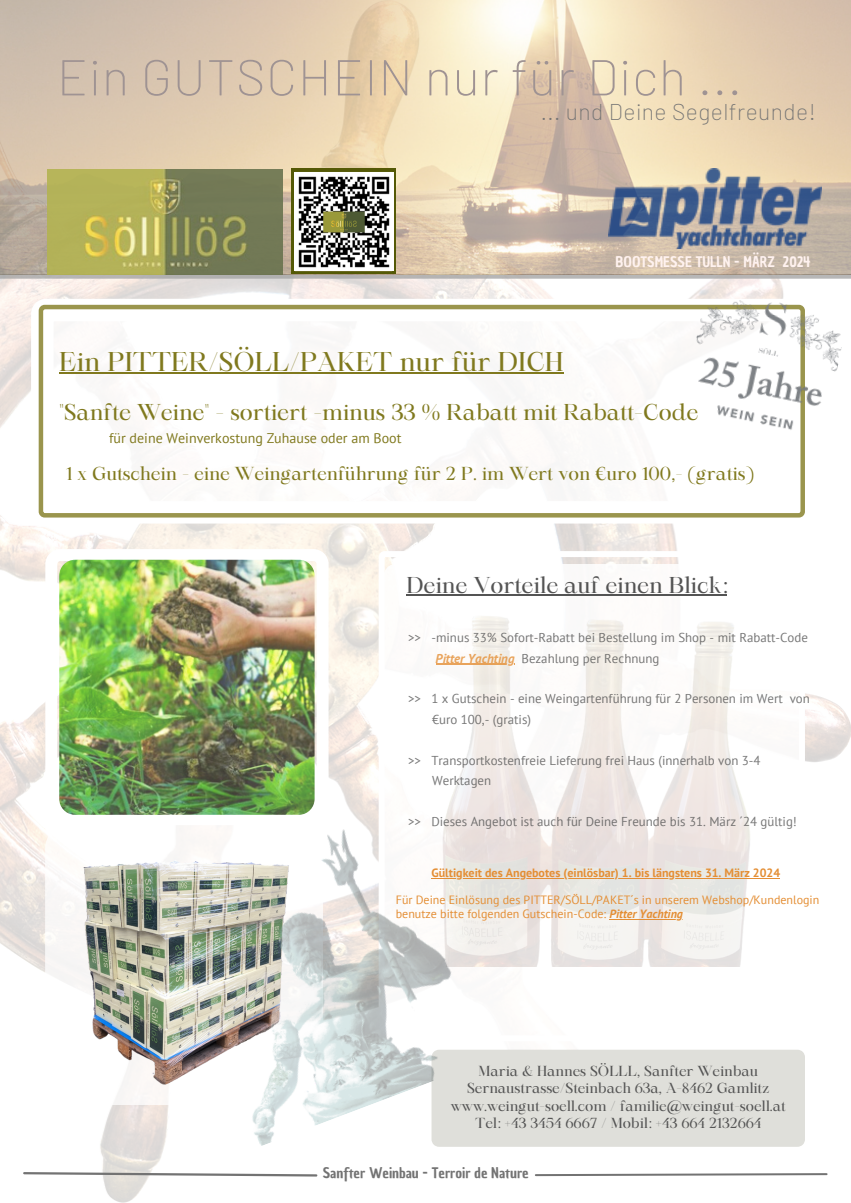
<style>
.page{position:relative;width:851px;height:1203px;background:#fff}
.page>*{position:absolute;margin:0;border:0;box-sizing:border-box;transform-origin:0 0}
.t1{font:200 50.4px "Barlow";letter-spacing:.02em;color:#9f9393}
.t2{font:26px "Maharlika";color:#80791e}
.t3{font:200 22.8px "Barlow";letter-spacing:.02em;color:#737373}
.t4{font:22px "Maharlika";color:#80791e}
.t5{font:22px "Maharlika";color:#545454}
.t6{font:18px "Maharlika";color:#80791e}
.t7{font:14.2px "Chau Philomene One";color:#737373}
.t8{font:14.2px "Chau Philomene One";color:#fff2ef}
.t9{font:14px/17.4px "Maharlika";color:#545454;text-align:center}
.t10{font:14px "PT Sans";color:#80791e}
.t11{font:12.8px/20.4px "PT Sans";color:#545454}
.t12{font:12px "PT Sans";color:#e48e34}
.t13{font:700 12px "PT Sans";color:#e48e34}
.s1{font-weight:700;font-style:italic;color:#e48e34}
.s2{font-weight:700;font-style:italic}
</style>
<div class="page">
<img style="left:0;top:279px;width:850px;height:924px">
<svg style="left:523px;top:564px;width:276px;height:486px"></svg>
<img style="left:384px;top:539px;width:412px;height:427px">
<hr style="left:435px;top:664px;width:79px;height:1px;background:#e48e34">
<svg style="left:45px;top:549px;width:283px;height:266px"></svg>
<svg style="left:23px;top:1172px;width:56px;height:5px"></svg>
<svg style="left:534px;top:1173px;width:293px;height:3px"></svg>
<svg style="left:31px;top:299px;width:784px;height:225px"></svg>
<img style="left:59px;top:560px;width:255px;height:255px;border-radius:16px">
<div style="left:0;top:274px;width:850px;height:5px;background:#b6b4b3"></div>
<img style="left:0;top:0;width:850px;height:274px">
<img style="left:47px;top:170px;width:235px;height:104px">
<svg style="left:39px;top:305px;width:765px;height:213px"></svg>
<img style="left:608px;top:169px;width:213px;height:79px">
<img style="left:680px;top:285px;width:168px;height:157px">
<img style="left:0;top:815px;width:79px;height:280px">
<div style="left:523px;top:1050px;width:281px;height:97px;background:#dfdfda"></div>
<svg style="left:291px;top:169px;width:104px;height:105px"></svg>
<hr style="left:406px;top:595px;width:321px;height:1px;background:#545454">
<hr style="left:609px;top:919px;width:73px;height:1px;background:#e48e34">
<hr style="left:59px;top:373px;width:504px;height:1px;background:#80791e">
<hr style="left:431px;top:878px;width:348px;height:1px;background:#e48e34">
<img style="left:294px;top:173px;width:99px;height:97px">
<img style="left:79px;top:779px;width:444px;height:398px">
<p class="t1" style="left:57px;top:45px;width:686px">Ein GUTSCHEIN nur für Dich ...</p>
<h3 class="t3" style="left:540px;top:97px;width:276px">... und Deine Segelfreunde!</h3>
<p class="t2" style="left:59px;top:351px;width:506px">Ein PITTER/SÖLL/PAKET nur für DICH</p>
<p class="t8" style="left:615px;top:252px;width:196px">BOOTSMESSE TULLN - MÄRZ 2024</p>
<h5 class="t4" style="left:59px;top:403px;width:640px">"Sanfte Weine" - sortiert -minus 33 % Rabatt mit Rabatt-Code</h5>
<h4 class="t10" style="left:109px;top:429px;width:294px">für deine Weinverkostung Zuhause oder am Boot</h4>
<h6 class="t6" style="left:66px;top:466px;width:689px">1 x Gutschein - eine Weingartenführung für 2 P. im Wert von €uro 100,- (gratis)</h6>
<h3 class="t5" style="left:406px;top:576px;width:322px">Deine Vorteile auf einen Blick:</h3>
<p class="t11" style="left:435px;top:627px;width:374px;text-indent:-28px">&gt;&gt; -minus 33% Sofort-Rabatt bei Bestellung im Shop - mit Rabatt-Code<br><span class="s1">Pitter Yachting</span> Bezahlung per Rechnung</p>
<p class="t11" style="left:432px;top:688px;width:379px;text-indent:-24px">&gt;&gt; 1 x Gutschein - eine Weingartenführung für 2 Personen im Wert von €uro 100,- (gratis)</p>
<p class="t11" style="left:432px;top:750px;width:330px;text-indent:-24px">&gt;&gt; Transportkostenfreie Lieferung frei Haus (innerhalb von 3-4<br>Werktagen</p>
<p class="t11" style="left:408px;top:811px;width:390px">&gt;&gt; Dieses Angebot ist auch für Deine Freunde bis 31. März ´24 gültig!</p>
<h6 class="t13" style="left:431px;top:865px;width:350px">Gültigkeit des Angebotes (einlösbar) 1. bis längstens 31. März 2024</h6>
<p class="t12" style="left:395px;top:891px;width:425px">Für Deine Einlösung des PITTER/SÖLL/PAKET´s in unserem Webshop/Kundenlogin</p>
<p class="t12" style="left:395px;top:905px;width:288px">benutze bitte folgenden Gutschein-Code: <span class="s2">Pitter Yachting</span></p>
<h3 class="t9" style="left:450px;top:1063px;width:336px">Maria &amp; Hannes SÖLLL, Sanfter Weinbau Sernaustrasse/Steinbach 63a, A-8462 Gamlitz www.weingut-soell.com / familie@weingut-soell.at Tel: +43 3454 6667 / Mobil: +43 664 2132664</h3>
<h2 class="t7" style="left:323px;top:1164px;width:207px">Sanfter Weinbau - Terroir de Nature</h2>
</div>
